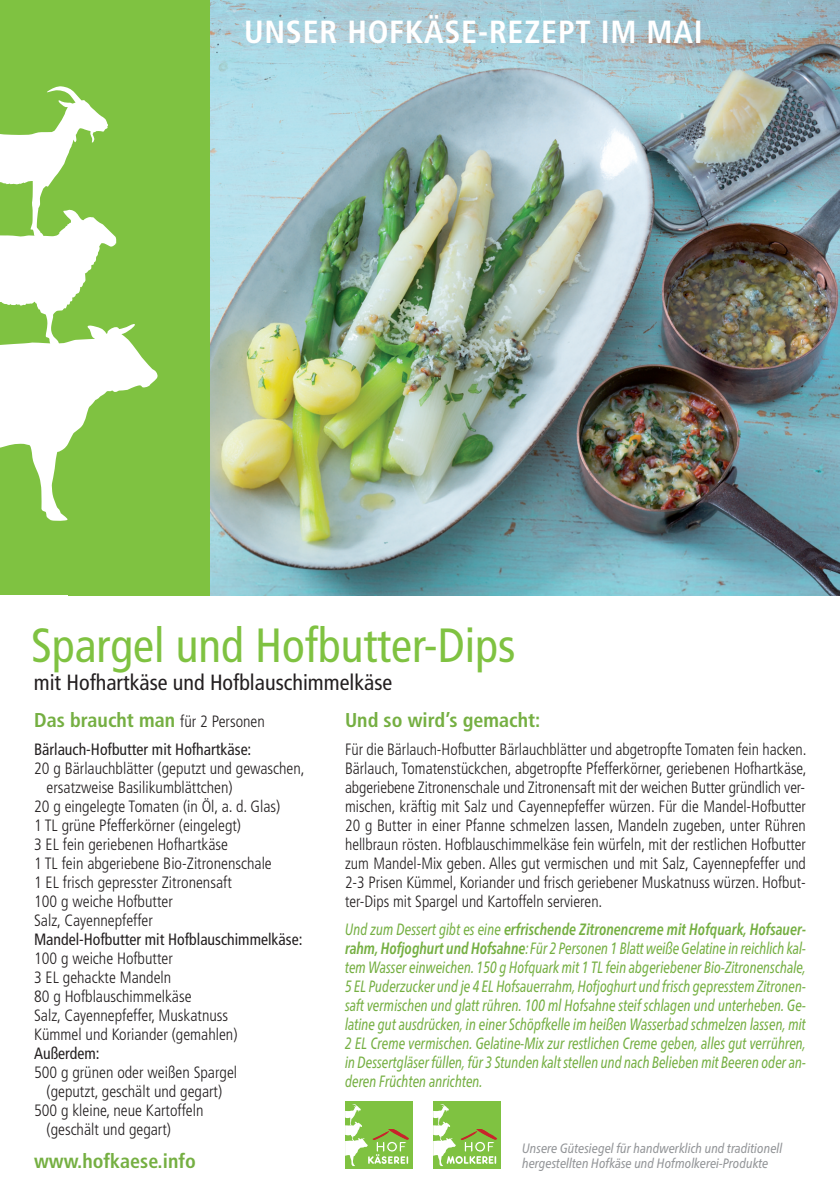
<style>
.page{position:relative;width:840px;height:1191px;background:#fff}
.page>*{position:absolute;margin:0;border:0;box-sizing:border-box;transform-origin:0 0}
.t1{font:condensed 48px "Frutiger";color:#7fc241}
.t2{font:700 condensed 32px "Frutiger";letter-spacing:.025em;color:#fff}
.t3{font:condensed 22px "Frutiger";color:#231f20}
.t4{font:700 condensed 20px "Frutiger";color:#75af42}
.t5{font:italic condensed 16.4px/19px "Frutiger Neue LT Pro";color:#75af42;text-align:justify;scale:.88 1}
.t6{font:300 condensed 16.4px/19px "Frutiger";color:#231f20;text-align:justify;scale:.96 1}
.t7{font:300 condensed 16.4px/19px "Frutiger";color:#231f20}
.t8{font:condensed 16.4px "Frutiger";color:#231f20;scale:.96 1}
.t9{font:italic condensed 13.6px/15px "Frutiger Neue LT Pro";color:#939598}
.s1{font-weight:300;font-size:16.4px;color:#231f20}
.s2{font-weight:700}
</style>
<div class="page">
<div style="left:0;top:0;width:210px;height:595px;background:#7fc241"></div>
<svg style="left:0;top:86px;width:158px;height:435px"></svg>
<img style="left:210px;top:0;width:629px;height:595px">
<div style="left:345px;top:1100px;width:67px;height:70px;background:#7fc241"></div>
<svg style="left:345px;top:1104px;width:64px;height:62px"></svg>
<div style="left:433px;top:1100px;width:67px;height:70px;background:#7fc241"></div>
<svg style="left:433px;top:1104px;width:64px;height:62px"></svg>
<h2 class="t2" style="left:244px;top:19px;width:460px">UNSER HOFKÄSE-REZEPT IM MAI</h2>
<h1 class="t1" style="left:31px;top:625px;width:485px">Spargel und Hofbutter-Dips</h1>
<h3 class="t3" style="left:34px;top:673px;width:360px">mit Hofhartkäse und Hofblauschimmelkäse</h3>
<p class="t4" style="left:34px;top:711px;width:232px">Das braucht man <span class="s1">für 2 Personen</span></p>
<p class="t8" style="left:34px;top:742px;width:228px">Bärlauch-Hofbutter mit Hofhartkäse:</p>
<p class="t7" style="left:34px;top:760px;width:272px">20 g Bärlauchblätter (geputzt und gewaschen,</p>
<p class="t7" style="left:46px;top:779px;width:188px">ersatzweise Basilikumblättchen)</p>
<p class="t7" style="left:34px;top:798px;width:248px">20 g eingelegte Tomaten (in Öl, a. d. Glas)</p>
<p class="t7" style="left:34px;top:817px;width:208px">1 TL grüne Pfefferkörner (eingelegt)</p>
<p class="t7" style="left:34px;top:836px;width:195px">3 EL fein geriebenen Hofhartkäse</p>
<p class="t7" style="left:34px;top:855px;width:239px">1 TL fein abgeriebene Bio-Zitronenschale</p>
<p class="t7" style="left:34px;top:874px;width:199px">1 EL frisch gepresster Zitronensaft</p>
<p class="t7" style="left:34px;top:893px;width:140px">100 g weiche Hofbutter</p>
<p class="t7" style="left:34px;top:912px;width:120px">Salz, Cayennepfeffer</p>
<p class="t8" style="left:34px;top:932px;width:281px">Mandel-Hofbutter mit Hofblauschimmelkäse:</p>
<p class="t7" style="left:34px;top:950px;width:205px">100 g weiche Hofbutter<br>3 EL gehackte Mandeln<br>80 g Hofblauschimmelkäse<br>Salz, Cayennepfeffer, Muskatnuss<br>Kümmel und Koriander (gemahlen)</p>
<p class="t8" style="left:34px;top:1046px;width:70px">Außerdem:</p>
<p class="t7" style="left:34px;top:1064px;width:204px">500 g grünen oder weißen Spargel</p>
<p class="t7" style="left:46px;top:1083px;width:177px">(geputzt, geschält und gegart)</p>
<p class="t7" style="left:34px;top:1102px;width:171px">500 g kleine, neue Kartoffeln</p>
<p class="t7" style="left:46px;top:1121px;width:126px">(geschält und gegart)</p>
<p class="t4" style="left:345px;top:711px;width:197px">Und so wird’s gemacht:</p>
<p class="t6" style="left:345px;top:741px;width:482px">Für die Bärlauch-Hofbutter Bärlauchblätter und abgetropfte Tomaten fein hacken.<br>Bärlauch, Tomatenstückchen, abgetropfte Pfefferkörner, geriebenen Hofhartkäse, abgeriebene Zitronenschale und Zitronensaft mit der weichen Butter gründlich ver&shy;mischen, kräftig mit Salz und Cayennepfeffer würzen. Für die Mandel-Hofbutter 20 g Butter in einer Pfanne schmelzen lassen, Mandeln zugeben, unter Rühren hellbraun rösten. Hofblauschimmelkäse fein würfeln, mit der restlichen Hofbutter zum Mandel-Mix geben. Alles gut vermischen und mit Salz, Cayennepfeffer und 2-3 Prisen Kümmel, Koriander und frisch geriebener Muskatnuss würzen. Hofbut&shy;ter-Dips mit Spargel und Kartoffeln servieren.</p>
<p class="t5" style="left:345px;top:920px;width:525px">Und zum Dessert gibt es eine <span class="s2">erfrischende Zitronencreme mit Hofquark, Hofsauer&shy;rahm, Hofjoghurt und Hofsahne</span>: Für 2 Personen 1 Blatt weiße Gelatine in reichlich kal&shy;tem Wasser einweichen. 150 g Hofquark mit 1 TL fein abgeriebener Bio-Zitronenschale, 5 EL Puderzucker und je 4 EL Hofsauerrahm, Hofjoghurt und frisch gepresstem Zitronen&shy;saft vermischen und glatt rühren. 100 ml Hofsahne steif schlagen und unterheben. Ge&shy;latine gut ausdrücken, in einer Schöpfkelle im heißen Wasserbad schmelzen lassen, mit 2 EL Creme vermischen. Gelatine-Mix zur restlichen Creme geben, alles gut verrühren, in Dessertgläser füllen, für 3 Stunden kalt stellen und nach Belieben mit Beeren oder an&shy;deren Früchten anrichten.</p>
<p class="t4" style="left:34px;top:1153px;width:163px">www.hofkaese.info</p>
<p class="t9" style="left:522px;top:1140px;width:261px">Unsere Gütesiegel für handwerklich und traditionell hergestellten Hofkäse und Hofmolkerei-Produkte</p>
</div>
